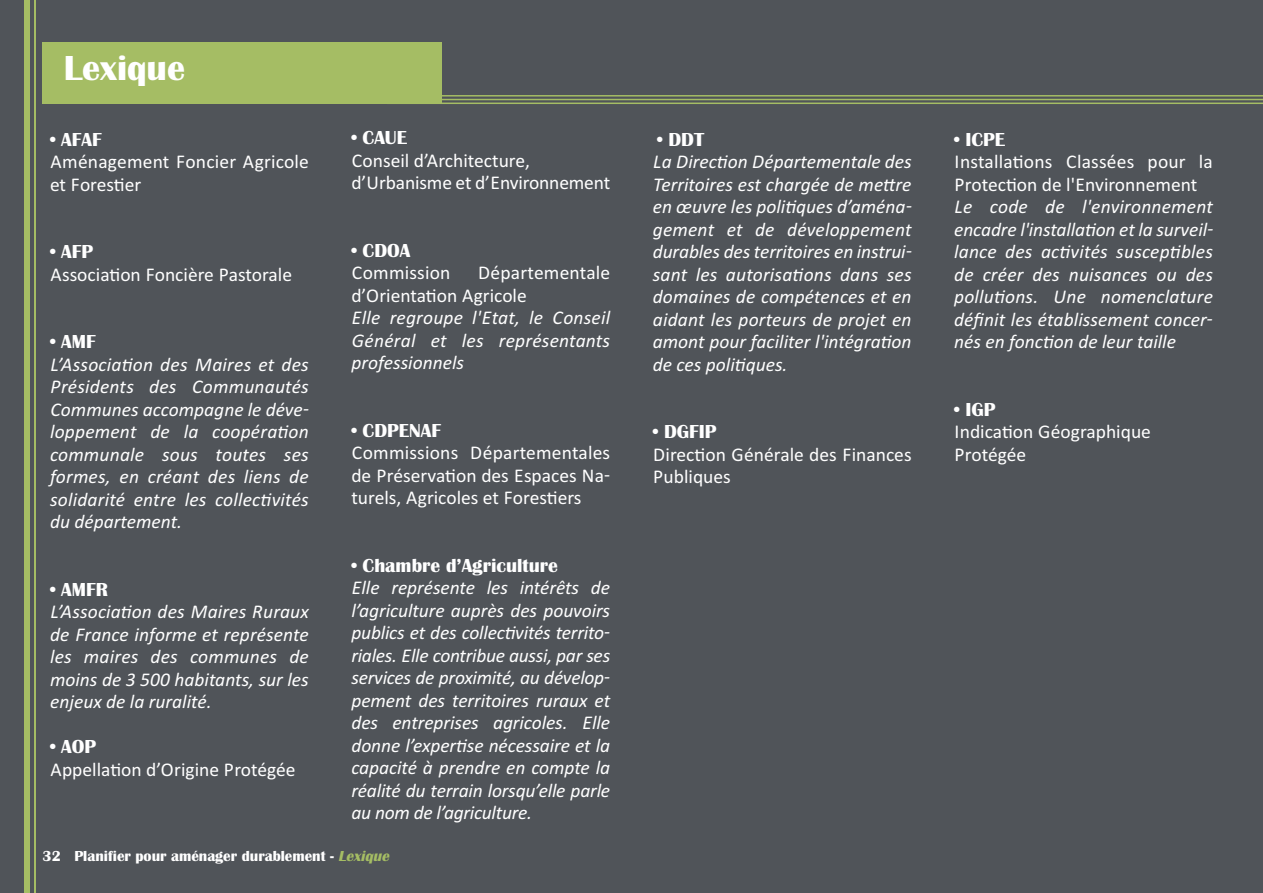
<style>
.page{position:relative;width:1263px;height:893px;background:#505459}
.page>*{position:absolute;margin:0;border:0;box-sizing:border-box;transform-origin:0 0}
.t1{font:700 36px "Britannic";color:#fff}
.t2{font:italic 19.5px/22.5px "Calibri";color:#fff;text-align:justify}
.t3{font:19.5px/22.5px "Calibri";color:#fff}
.t4{font:700 19.5px "Britannic";color:#fff}
.t5{font:700 15px "Britannic";color:#fff}
.s1{font-style:italic;color:#a5bd64}
</style>
<div class="page">
<div style="left:43px;top:43px;width:399px;height:61px;background:#a5bd64"></div>
<hr style="left:387px;top:103px;width:876px;height:1px;background:#a5bd64">
<hr style="left:387px;top:99px;width:876px;height:1px;background:#a5bd64">
<hr style="left:387px;top:95px;width:876px;height:2px;background:#a5bd64">
<hr style="left:34px;top:0;width:2px;height:893px;background:#a5bd64">
<div style="left:24px;top:0;width:6px;height:893px;background:#a5bd64"></div>
<h1 class="t1" style="left:64px;top:47px;width:123px">Lexique</h1>
<p class="t4" style="left:50px;top:128px;width:53px">• AFAF</p>
<p class="t3" style="left:50px;top:150px;width:260px">Aménagement Foncier Agricole et Forestier</p>
<p class="t4" style="left:50px;top:240px;width:45px">• AFP</p>
<p class="t3" style="left:50px;top:263px;width:243px">Association Foncière Pastorale</p>
<p class="t4" style="left:50px;top:330px;width:47px">• AMF</p>
<p class="t2" style="left:50px;top:353px;width:260px">L’Association des Maires et des Présidents des Communautés Communes accompagne le déve&shy;loppement de la coopération communale sous toutes ses formes, en créant des liens de solidarité entre les collectivités du département.</p>
<p class="t4" style="left:50px;top:578px;width:60px">• AMFR</p>
<p class="t2" style="left:50px;top:600px;width:260px">L’Association des Maires Ruraux de France informe et représente les maires des communes de moins de 3 500 habitants, sur les enjeux de la ruralité.</p>
<p class="t4" style="left:50px;top:735px;width:48px">• AoP</p>
<p class="t3" style="left:50px;top:758px;width:247px">Appellation d’Origine Protégée</p>
<p class="t4" style="left:351px;top:126px;width:57px">• CAUe</p>
<p class="t3" style="left:351px;top:149px;width:260px">Conseil d’Architecture, d’Urbanisme et d’Environnement</p>
<p class="t4" style="left:351px;top:239px;width:60px">• CDoA</p>
<p class="t3" style="left:352px;top:261px;width:100px">Commission</p>
<p class="t3" style="left:351px;top:261px;width:260px;text-indent:127px">Départementale d’Orientation Agricole</p>
<p class="t2" style="left:351px;top:306px;width:260px">Elle regroupe l'Etat, le Conseil Général et les représentants professionnels</p>
<p class="t4" style="left:351px;top:419px;width:91px">• CDPeNAF</p>
<p class="t3" style="left:351px;top:441px;width:260px;text-align:justify">Commissions Départementales de Préservation des Espaces Na&shy;turels, Agricoles et Forestiers</p>
<p class="t4" style="left:351px;top:554px;width:208px">• Chambre d’Agriculture</p>
<p class="t2" style="left:351px;top:576px;width:260px">Elle représente les intérêts de l’agriculture auprès des pouvoirs publics et des collectivités territo&shy;riales. Elle contribue aussi, par ses services de proximité, au dévelop&shy;pement des territoires ruraux et des entreprises agricoles. Elle donne l’expertise nécessaire et la capacité à prendre en compte la réalité du terrain lorsqu’elle parle au nom de l’agriculture.</p>
<p class="t5" style="left:43px;top:847px;width:351px">32 Planifier pour aménager durablement - <span class="s1">Lexique</span></p>
<p class="t4" style="left:657px;top:127px;width:48px">• DDt</p>
<p class="t2" style="left:653px;top:150px;width:260px">La Direction Départementale des Territoires est chargée de mettre en œuvre les politiques d’aména&shy;gement et de développement durables des territoires en instrui&shy;sant les autorisations dans ses domaines de compétences et en aidant les porteurs de projet en amont pour faciliter l'intégration de ces politiques.</p>
<p class="t4" style="left:653px;top:420px;width:65px">• DGFiP</p>
<p class="t3" style="left:653px;top:443px;width:260px">Direction Générale des Finances<br>Publiques</p>
<p class="t4" style="left:954px;top:127px;width:53px">• iCPe</p>
<p class="t3" style="left:954px;top:150px;width:260px">Installations Classées pour la<br>Protection de l'Environnement</p>
<p class="t2" style="left:954px;top:195px;width:260px">Le code de l'environnement encadre l'installation et la surveil&shy;lance des activités susceptibles de créer des nuisances ou des pollutions. Une nomenclature définit les établissement concer&shy;nés en fonction de leur taille</p>
<p class="t4" style="left:954px;top:397px;width:43px">• iGP</p>
<p class="t3" style="left:954px;top:420px;width:198px">Indication Géographique<br>Protégée</p>
</div>
